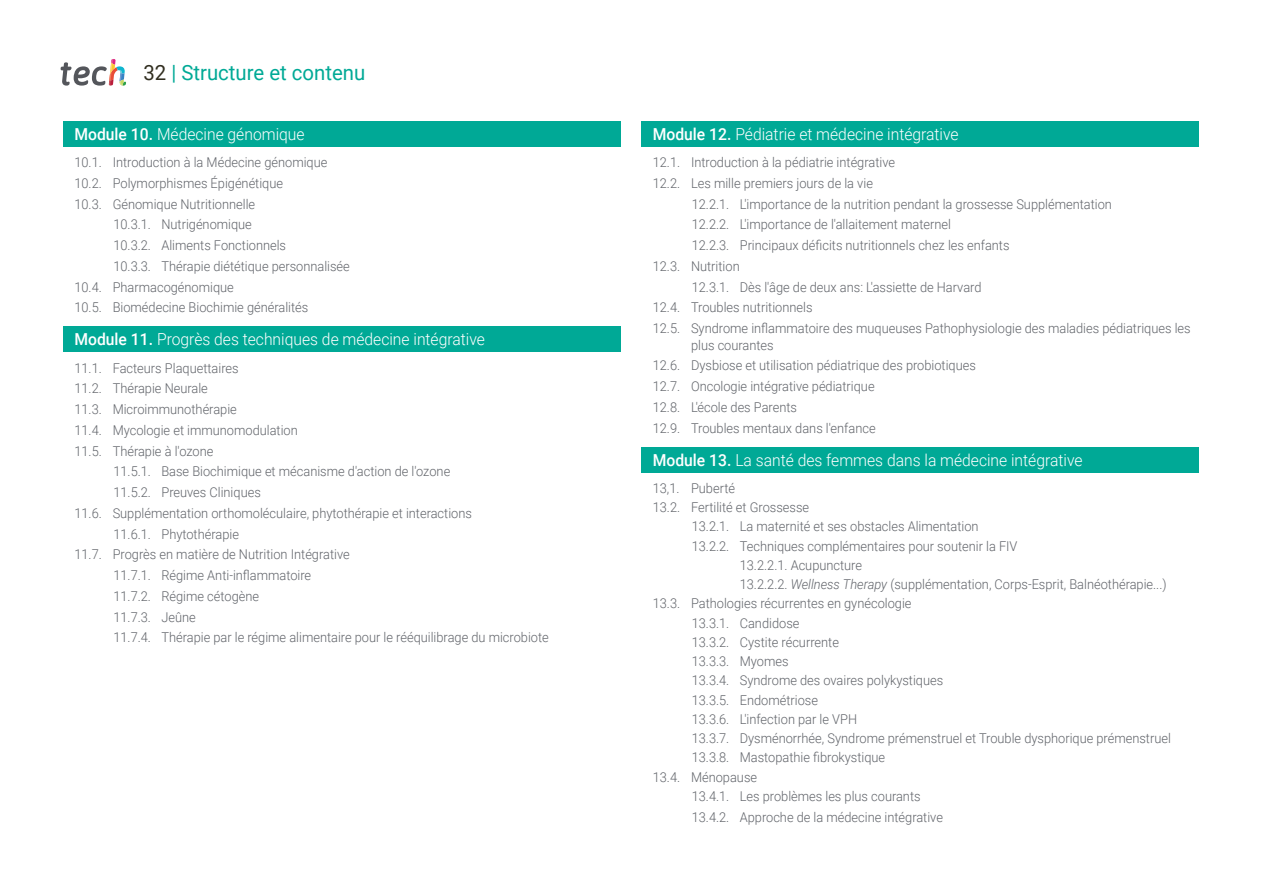
<style>
.page{position:relative;width:1263px;height:893px;background:#fff}
.page>*{position:absolute;margin:0;border:0;box-sizing:border-box;transform-origin:0 0}
.t1{font:21px "Roboto";color:#00a996}
.t2{font:300 16.5px "Roboto";color:#fff;scale:.95 1}
.t3{font:300 13.5px/20.7px "Roboto";color:#61646a;scale:.95 1}
.s1{color:#312e20}
.s2{font-weight:500}
.s3{font-style:italic}
</style>
<div class="page">
<div style="left:63px;top:121px;width:558px;height:25px;background:#00a996"></div>
<div style="left:63px;top:327px;width:558px;height:25px;background:#00a996"></div>
<div style="left:642px;top:121px;width:557px;height:25px;background:#00a996"></div>
<div style="left:642px;top:447px;width:557px;height:25px;background:#00a996"></div>
<svg style="left:61px;top:59px;width:65px;height:27px"></svg>
<h1 class="t1" style="left:144px;top:57px;width:223px"><span class="s1">32</span> | Structure et contenu</h1>
<p class="t2" style="left:74px;top:123px;width:244px"><span class="s2">Module 10.</span> Médecine génomique</p>
<p class="t3" style="left:74px;top:151px;width:268px">10.1. Introduction à la Médecine génomique</p>
<p class="t3" style="left:74px;top:172px;width:221px">10.2. Polymorphismes Épigénétique</p>
<p class="t3" style="left:74px;top:193px;width:192px">10.3. Génomique Nutritionnelle</p>
<p class="t3" style="left:113px;top:214px;width:147px">10.3.1. Nutrigénomique</p>
<p class="t3" style="left:113px;top:234px;width:183px">10.3.2. Aliments Fonctionnels</p>
<p class="t3" style="left:113px;top:255px;width:250px">10.3.3. Thérapie diététique personnalisée</p>
<p class="t3" style="left:74px;top:276px;width:169px">10.4. Pharmacogénomique</p>
<p class="t3" style="left:74px;top:297px;width:248px">10.5. Biomédecine Biochimie généralités</p>
<p class="t2" style="left:74px;top:328px;width:434px"><span class="s2">Module 11.</span> Progrès des techniques de médecine intégrative</p>
<p class="t3" style="left:74px;top:357px;width:237px">11.1. Facteurs Plaquettaires<br>11.2. Thérapie Neurale<br>11.3. Microimmunothérapie<br>11.4. Mycologie et immunomodulation<br>11.5. Thérapie à l'ozone</p>
<p class="t3" style="left:113px;top:461px;width:356px">11.5.1. Base Biochimique et mécanisme d'action de l'ozone</p>
<p class="t3" style="left:113px;top:481px;width:157px">11.5.2. Preuves Cliniques</p>
<p class="t3" style="left:74px;top:502px;width:420px">11.6. Supplémentation orthomoléculaire, phytothérapie et interactions</p>
<p class="t3" style="left:113px;top:523px;width:134px">11.6.1. Phytothérapie</p>
<p class="t3" style="left:74px;top:544px;width:291px">11.7. Progrès en matière de Nutrition Intégrative</p>
<p class="t3" style="left:113px;top:564px;width:210px">11.7.1. Régime Anti-inflammatoire</p>
<p class="t3" style="left:113px;top:585px;width:155px">11.7.2. Régime cétogène</p>
<p class="t3" style="left:113px;top:606px;width:88px">11.7.3. Jeûne</p>
<p class="t3" style="left:113px;top:627px;width:460px">11.7.4. Thérapie par le régime alimentaire pour le rééquilibrage du microbiote</p>
<p class="t2" style="left:653px;top:123px;width:323px"><span class="s2">Module 12.</span> Pédiatrie et médecine intégrative</p>
<p class="t3" style="left:653px;top:151px;width:257px">12.1. Introduction à la pédiatrie intégrative<br>12.2. Les mille premiers jours de la vie</p>
<p class="t3" style="left:692px;top:193px;width:444px">12.2.1. L'importance de la nutrition pendant la grossesse Supplémentation</p>
<p class="t3" style="left:692px;top:214px;width:274px">12.2.2. L'importance de l'allaitement maternel</p>
<p class="t3" style="left:692px;top:234px;width:336px">12.2.3. Principaux déficits nutritionnels chez les enfants</p>
<p class="t3" style="left:653px;top:255px;width:93px">12.3. Nutrition</p>
<p class="t3" style="left:692px;top:276px;width:307px">12.3.1. Dès l'âge de deux ans: L'assiette de Harvard</p>
<p class="t3" style="left:653px;top:297px;width:170px">12.4. Troubles nutritionnels</p>
<p class="t3" style="left:653px;top:317px;width:568px">12.5. Syndrome inflammatoire des muqueuses Pathophysiologie des maladies pédiatriques les</p>
<p class="t3" style="left:653px;top:334px;width:342px;text-indent:38px">plus courantes<br>12.6. Dysbiose et utilisation pédiatrique des probiotiques 12.7. Oncologie intégrative pédiatrique<br>12.8. L'école des Parents<br>12.9. Troubles mentaux dans l'enfance</p>
<p class="t2" style="left:653px;top:448px;width:454px"><span class="s2">Module 13.</span> La santé des femmes dans la médecine intégrative</p>
<p class="t3" style="left:653px;top:477px;width:88px">13,1. Puberté</p>
<p class="t3" style="left:653px;top:496px;width:166px">13.2. Fertilité et Grossesse</p>
<p class="t3" style="left:692px;top:516px;width:303px">13.2.1. La maternité et ses obstacles Alimentation</p>
<p class="t3" style="left:692px;top:535px;width:344px">13.2.2. Techniques complémentaires pour soutenir la FIV</p>
<p class="t3" style="left:740px;top:554px;width:130px">13.2.2.1. Acupuncture</p>
<p class="t3" style="left:740px;top:573px;width:451px">13.2.2.2. <span class="s3">Wellness Therapy</span> (supplémentation, Corps-Esprit, Balnéothérapie...)</p>
<p class="t3" style="left:653px;top:593px;width:274px">13.3. Pathologies récurrentes en gynécologie</p>
<p class="t3" style="left:692px;top:612px;width:115px">13.3.1. Candidose</p>
<p class="t3" style="left:692px;top:631px;width:156px">13.3.2. Cystite récurrente</p>
<p class="t3" style="left:692px;top:650px;width:103px">13.3.3. Myomes</p>
<p class="t3" style="left:692px;top:670px;width:266px">13.3.4. Syndrome des ovaires polykystiques</p>
<p class="t3" style="left:692px;top:689px;width:134px">13.3.5. Endométriose</p>
<p class="t3" style="left:692px;top:708px;width:176px">13.3.6. L'infection par le VPH</p>
<p class="t3" style="left:692px;top:727px;width:506px">13.3.7. Dysménorrhée, Syndrome prémenstruel et Trouble dysphorique prémenstruel</p>
<p class="t3" style="left:692px;top:747px;width:205px">13.3.8. Mastopathie fibrokystique</p>
<p class="t3" style="left:653px;top:766px;width:111px">13.4. Ménopause</p>
<p class="t3" style="left:692px;top:785px;width:242px">13.4.1. Les problèmes les plus courants</p>
<p class="t3" style="left:692px;top:806px;width:266px">13.4.2. Approche de la médecine intégrative</p>
</div>
